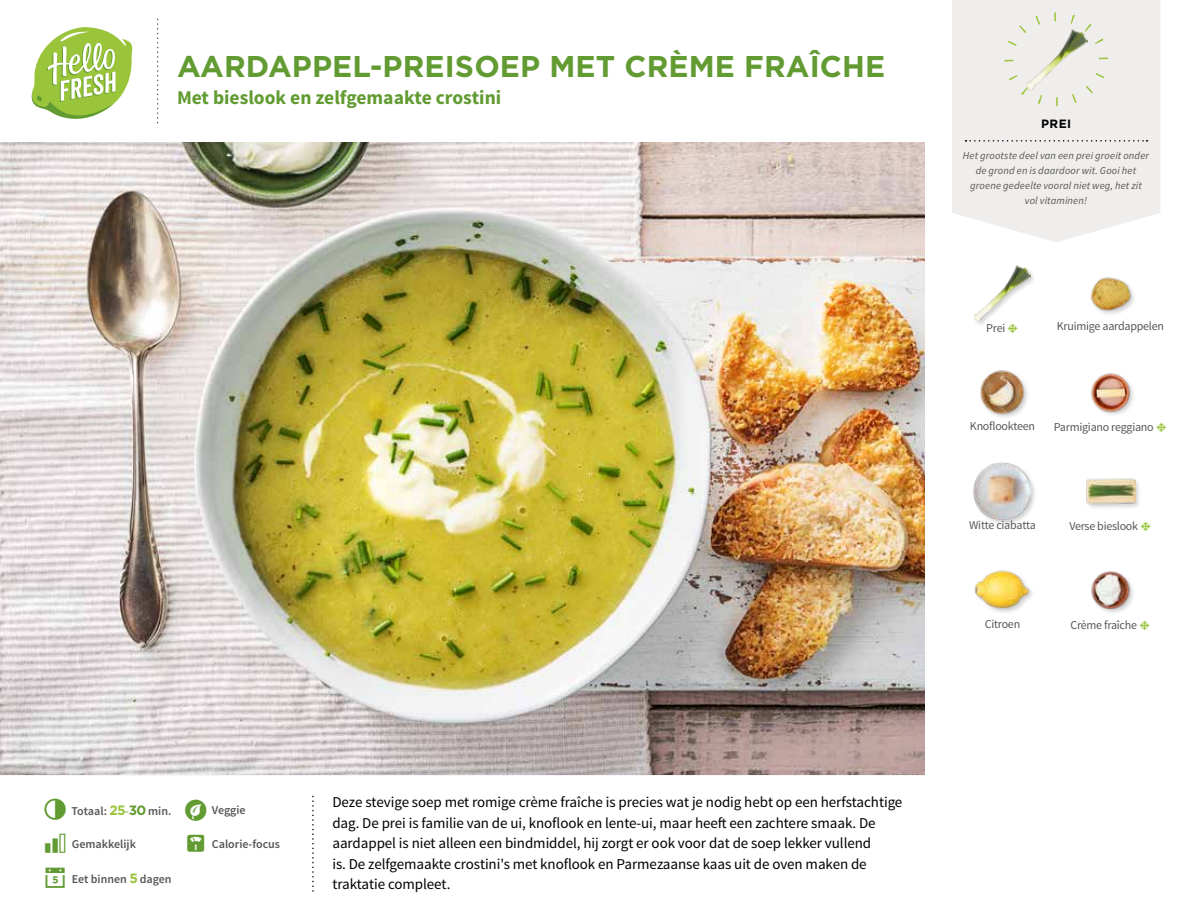
<style>
.page{position:relative;width:1188px;height:918px;background:#fff}
.page>*{position:absolute;margin:0;border:0;box-sizing:border-box;transform-origin:0 0}
.t1{font:700 30px "Gotham";letter-spacing:.005em;color:#619b31}
.t2{font:700 19.5px "Source Sans Pro";color:#619b31}
.t3{font:15px/20.5px "Source Sans Pro";letter-spacing:-.005em;color:#000}
.t4{font:12px "Source Sans Pro";letter-spacing:-.02em;color:#575756}
.t5{font:600 12px "Source Sans Pro";color:#575756}
.t6{font:700 12px "Gotham";color:#000}
.t7{font:italic 10.5px/14.7px "Source Sans Pro";letter-spacing:.015em;color:#575756;text-align:center}
.s1{font-family:"Gotham";font-weight:700;font-size:13.5px;color:#9ac43a}
.s2{color:#87ac54}
.s3{font-family:"Gotham";font-weight:700;font-size:13.5px;color:#619b31}
</style>
<div class="page">
<svg style="left:31px;top:27px;width:102px;height:92px"></svg>
<img style="left:0;top:142px;width:925px;height:633px">
<svg style="left:952px;top:0;width:208px;height:242px;background:#f0eeed"></svg>
<svg style="left:966px;top:140px;width:182px;height:2px"></svg>
<div style="left:1004px;top:12px;width:104px;height:94px;border:9px dashed #9ac43a;border-radius:50%"></div>
<img style="left:1090px;top:277px;width:44px;height:37px">
<div style="left:1085px;top:478px;width:57px;height:33px;background:#000;opacity:.2"></div>
<img style="left:1085px;top:478px;width:50px;height:33px">
<img style="left:1091px;top:373px;width:42px;height:42px">
<img style="left:1091px;top:571px;width:42px;height:42px">
<img style="left:974px;top:265px;width:56px;height:57px">
<div style="left:972px;top:462px;width:65px;height:65px;background:#000;opacity:.2"></div>
<img style="left:973px;top:463px;width:57px;height:57px">
<img style="left:974px;top:570px;width:56px;height:42px">
<img style="left:980px;top:370px;width:48px;height:47px">
<img style="left:1025px;top:29px;width:62px;height:61px">
<h1 class="t1" style="left:177px;top:47px;width:710px">AARDAPPEL-PREISOEP MET CRÈME FRAÎCHE</h1>
<h2 class="t2" style="left:177px;top:85px;width:326px">Met bieslook en zelfgemaakte crostini</h2>
<p class="t6" style="left:1041px;top:116px;width:31px">PREI</p>
<p class="t7" style="left:963px;top:149px;width:188px">Het grootste deel van een prei groeit onder de grond en is daardoor wit. Gooi het groene gedeelte vooral niet weg, het zit vol vitaminen!</p>
<p class="t4" style="left:986px;top:321px;width:21px">Prei</p>
<p class="t4" style="left:1057px;top:319px;width:109px">Kruimige aardappelen</p>
<p class="t4" style="left:970px;top:418px;width:67px">Knoflookteen</p>
<p class="t4" style="left:1054px;top:420px;width:102px">Parmigiano reggiano</p>
<p class="t4" style="left:969px;top:517px;width:68px">Witte ciabatta</p>
<p class="t4" style="left:1069px;top:519px;width:70px">Verse bieslook</p>
<p class="t4" style="left:985px;top:616px;width:37px">Citroen</p>
<p class="t4" style="left:1070px;top:618px;width:68px">Crème fraîche</p>
<p class="t5" style="left:71px;top:803px;width:101px">Totaal: <span class="s1">25</span><span class="s2">-</span><span class="s3">30</span> min.</p>
<p class="t5" style="left:212px;top:803px;width:35px">Veggie</p>
<p class="t5" style="left:72px;top:837px;width:66px">Gemakkelijk</p>
<p class="t5" style="left:212px;top:837px;width:70px">Calorie-focus</p>
<p class="t5" style="left:72px;top:871px;width:101px">Eet binnen <span class="s1">5</span> dagen</p>
<p class="t3" style="left:332px;top:792px;width:572px">Deze stevige soep met romige crème fraîche is precies wat je nodig hebt op een herfstachtige dag. De prei is familie van de ui, knoflook en lente-ui, maar heeft een zachtere smaak. De aardappel is niet alleen een bindmiddel, hij zorgt er ook voor dat de soep lekker vullend<br>is. De zelfgemaakte crostini's met knoflook en Parmezaanse kaas uit de oven maken de traktatie compleet.</p>
</div>
